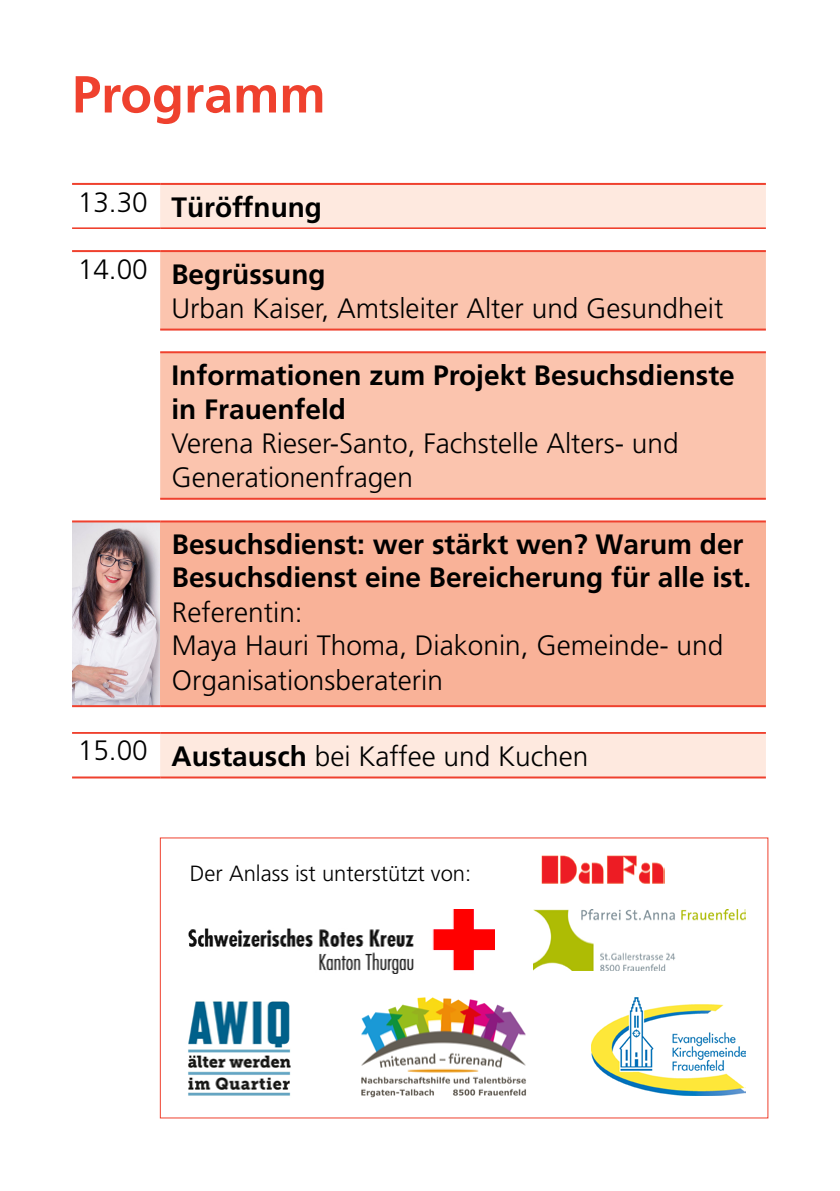
<style>
.page{position:relative;width:840px;height:1191px;background:#fff}
.page>*{position:absolute;margin:0;border:0;box-sizing:border-box;transform-origin:0 0}
.t1{font:700 52px "Frutiger";color:#ef412e}
.t2{font:300 28px/34px "Frutiger";color:#000}
.t3{font:700 28px/34px "Frutiger";color:#000}
.t4{font:300 22px "Frutiger";color:#000}
.s1{font-weight:700}
</style>
<div class="page">
<img style="left:72px;top:522px;width:88px;height:183px">
<img style="left:188px;top:1001px;width:103px;height:95px">
<img style="left:361px;top:997px;width:165px;height:101px">
<img style="left:591px;top:997px;width:154px;height:98px">
<img style="left:189px;top:909px;width:305px;height:64px">
<img style="left:533px;top:909px;width:212px;height:61px">
<img style="left:541px;top:855px;width:123px;height:29px">
<svg style="left:160px;top:185px;width:605px;height:591px;fill:#fee9df"></svg>
<svg style="left:160px;top:252px;width:605px;height:246px;fill:#fbc4ae"></svg>
<div style="left:160px;top:521px;width:605px;height:184px;background:#f9b298"></div>
<hr style="left:72px;top:183px;width:88px;height:2px;background:#ef412e">
<hr style="left:160px;top:183px;width:605px;height:2px;background:#ef412e">
<hr style="left:72px;top:227px;width:88px;height:2px;background:#ef412e">
<hr style="left:160px;top:227px;width:605px;height:2px;background:#ef412e">
<hr style="left:72px;top:250px;width:88px;height:2px;background:#ef412e">
<hr style="left:160px;top:250px;width:605px;height:2px;background:#ef412e">
<hr style="left:160px;top:328px;width:605px;height:2px;background:#ef412e">
<hr style="left:160px;top:351px;width:605px;height:2px;background:#ef412e">
<hr style="left:160px;top:498px;width:605px;height:2px;background:#ef412e">
<hr style="left:72px;top:732px;width:88px;height:2px;background:#ef412e">
<hr style="left:160px;top:732px;width:605px;height:2px;background:#ef412e">
<hr style="left:72px;top:776px;width:88px;height:2px;background:#ef412e">
<hr style="left:160px;top:776px;width:605px;height:2px;background:#ef412e">
<hr style="left:72px;top:520px;width:88px;height:2px;background:#ef412e">
<hr style="left:160px;top:520px;width:605px;height:2px;background:#ef412e">
<hr style="left:160px;top:705px;width:605px;height:2px;background:#ef412e">
<hr style="left:72px;top:705px;width:88px;height:2px;background:#ef412e">
<div style="left:63px;top:229px;width:729px;height:12px;background:#fff"></div>
<div style="left:55px;top:720px;width:729px;height:12px;background:#fff"></div>
<h1 class="t1" style="left:72px;top:64px;width:255px">Programm</h1>
<p class="t3" style="left:78px;top:190px;width:246px"><sup>13.30</sup> Türöffnung</p>
<p class="t2" style="left:171px;top:257px;width:553px;text-indent:-94px">14.00 <span class="s1">Begrüssung<br></span>Urban Kaiser, Amtsleiter Alter und Gesundheit</p>
<p class="t3" style="left:171px;top:358px;width:564px">Informationen zum Projekt Besuchsdienste in Frauenfeld</p>
<p class="t2" style="left:171px;top:426px;width:508px">Verena Rieser-Santo, Fachstelle Alters- und<br>Generationenfragen</p>
<p class="t3" style="left:172px;top:527px;width:580px;line-height:33.2px">Besuchsdienst: wer stärkt wen? Warum der<br>Besuchsdienst eine Bereicherung für alle ist.</p>
<p class="t2" style="left:172px;top:595px;width:552px">Referentin:<br>Maya Hauri Thoma, Diakonin, Gemeinde- und<br>Organisationsberaterin</p>
<p class="t2" style="left:78px;top:739px;width:512px">15.00 <span class="s1">Austausch</span> bei Kaffee und Kuchen</p>
<p class="t4" style="left:190px;top:861px;width:283px">Der Anlass ist unterstützt von:</p>
</div>
